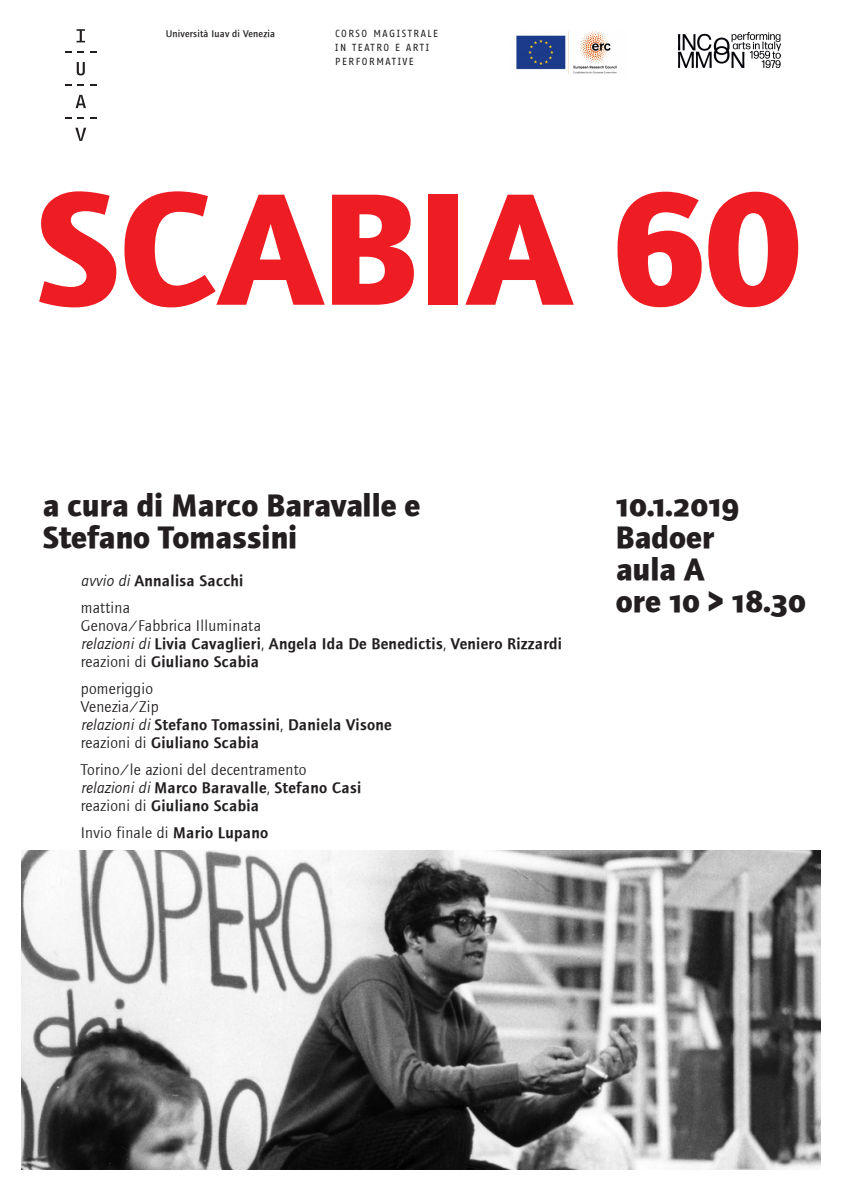
<style>
.page{position:relative;width:842px;height:1191px;background:#fff}
.page>*{position:absolute;margin:0;border:0;box-sizing:border-box;transform-origin:0 0}
.t1{font:700 165px "Foundry Journal";letter-spacing:-.01em;color:#ee1d23}
.SOTTOTITOLO___INFO{font:700 32px "Foundry Journal";color:#231f20}
.SOTTOTITOLO___INFO-2{font:700 32px "Foundry Journal Sc";color:#231f20}
.TESTO_piccolo{font:16px "Foundry Journal Demi";letter-spacing:.02em;color:#231f20}
.TESTO_piccolo-2{font:16px "Foundry Journal";letter-spacing:.02em;color:#231f20}
.INTESTAZIONE_maiusco{font:10px/14px "Fago Office Sans";letter-spacing:.15em;color:#231f20}
.INTESTAZIONE_iuav{font:500 10px "Foundry Journal";letter-spacing:.02em;color:#231f20}
.s1{font-family:"Foundry Journal";font-style:italic}
.s2{font-family:"Foundry Journal"}
.s3{font-family:"Foundry Journal Demi"}
</style>
<div class="page">
<svg style="left:77px;top:29px;width:8px;height:13px"></svg>
<svg style="left:65px;top:51px;width:7px;height:2px"></svg>
<svg style="left:78px;top:51px;width:6px;height:2px"></svg>
<svg style="left:90px;top:51px;width:6px;height:2px"></svg>
<svg style="left:77px;top:62px;width:8px;height:13px"></svg>
<svg style="left:65px;top:84px;width:7px;height:2px"></svg>
<svg style="left:78px;top:84px;width:6px;height:2px"></svg>
<svg style="left:90px;top:84px;width:6px;height:2px"></svg>
<svg style="left:76px;top:95px;width:10px;height:13px"></svg>
<svg style="left:65px;top:117px;width:7px;height:2px"></svg>
<svg style="left:78px;top:117px;width:6px;height:2px"></svg>
<svg style="left:90px;top:117px;width:6px;height:2px"></svg>
<svg style="left:75px;top:128px;width:11px;height:13px"></svg>
<img style="left:516px;top:31px;width:101px;height:43px">
<img style="left:678px;top:32px;width:102px;height:35px">
<img style="left:21px;top:850px;width:800px;height:319px">
<p class="INTESTAZIONE_iuav" style="left:166px;top:28px;width:111px">Università Iuav di Venezia</p>
<p class="INTESTAZIONE_maiusco" style="left:335px;top:27px;width:104px">CORSO MAGISTRALE<br>IN TEATRO E ARTI<br>PERFORMATIVE</p>
<p class="t1" style="left:34px;top:152px;width:769px">SCABIA 60</p>
<p class="SOTTOTITOLO___INFO" style="left:43px;top:486px;width:379px">a cura di Marco Baravalle e</p>
<p class="SOTTOTITOLO___INFO" style="left:43px;top:518px;width:256px">Stefano Tomassini</p>
<p class="TESTO_piccolo" style="left:81px;top:571px;width:164px"><span class="s1">avvio di</span> Annalisa Sacchi</p>
<p class="TESTO_piccolo-2" style="left:81px;top:598px;width:51px">mattina</p>
<p class="TESTO_piccolo-2" style="left:81px;top:616px;width:182px">Genova/Fabbrica Illuminata</p>
<p class="TESTO_piccolo" style="left:81px;top:634px;width:483px"><span class="s1">relazioni di</span> Livia Cavaglieri<span class="s2">,</span> Angela Ida De Benedictis<span class="s2">,</span> Veniero Rizzardi</p>
<p class="TESTO_piccolo" style="left:81px;top:652px;width:180px"><span class="s2">reazioni di</span> Giuliano Scabia</p>
<p class="TESTO_piccolo-2" style="left:81px;top:679px;width:74px">pomeriggio</p>
<p class="TESTO_piccolo-2" style="left:81px;top:697px;width:79px">Venezia/Zip</p>
<p class="TESTO_piccolo" style="left:81px;top:715px;width:313px"><span class="s1">relazioni di</span> Stefano Tomassini<span class="s2">,</span> Daniela Visone</p>
<p class="TESTO_piccolo" style="left:81px;top:733px;width:180px"><span class="s2">reazioni di</span> Giuliano Scabia</p>
<p class="TESTO_piccolo-2" style="left:81px;top:760px;width:227px">Torino/le azioni del decentramento</p>
<p class="TESTO_piccolo" style="left:81px;top:778px;width:282px"><span class="s1">relazioni di</span> Marco Baravalle<span class="s2">,</span> Stefano Casi</p>
<p class="TESTO_piccolo" style="left:81px;top:796px;width:180px"><span class="s2">reazioni di</span> Giuliano Scabia</p>
<p class="TESTO_piccolo-2" style="left:81px;top:823px;width:189px">Invio finale di <span class="s3">Mario Lupano</span></p>
<p class="SOTTOTITOLO___INFO-2" style="left:616px;top:486px;width:125px">10.1.2019</p>
<p class="SOTTOTITOLO___INFO" style="left:616px;top:518px;width:100px">Badoer</p>
<p class="SOTTOTITOLO___INFO" style="left:616px;top:550px;width:90px">aula A</p>
<p class="SOTTOTITOLO___INFO-2" style="left:616px;top:582px;width:191px"><span class="s2">ore</span> 10 &gt; 18.30</p>
</div>
